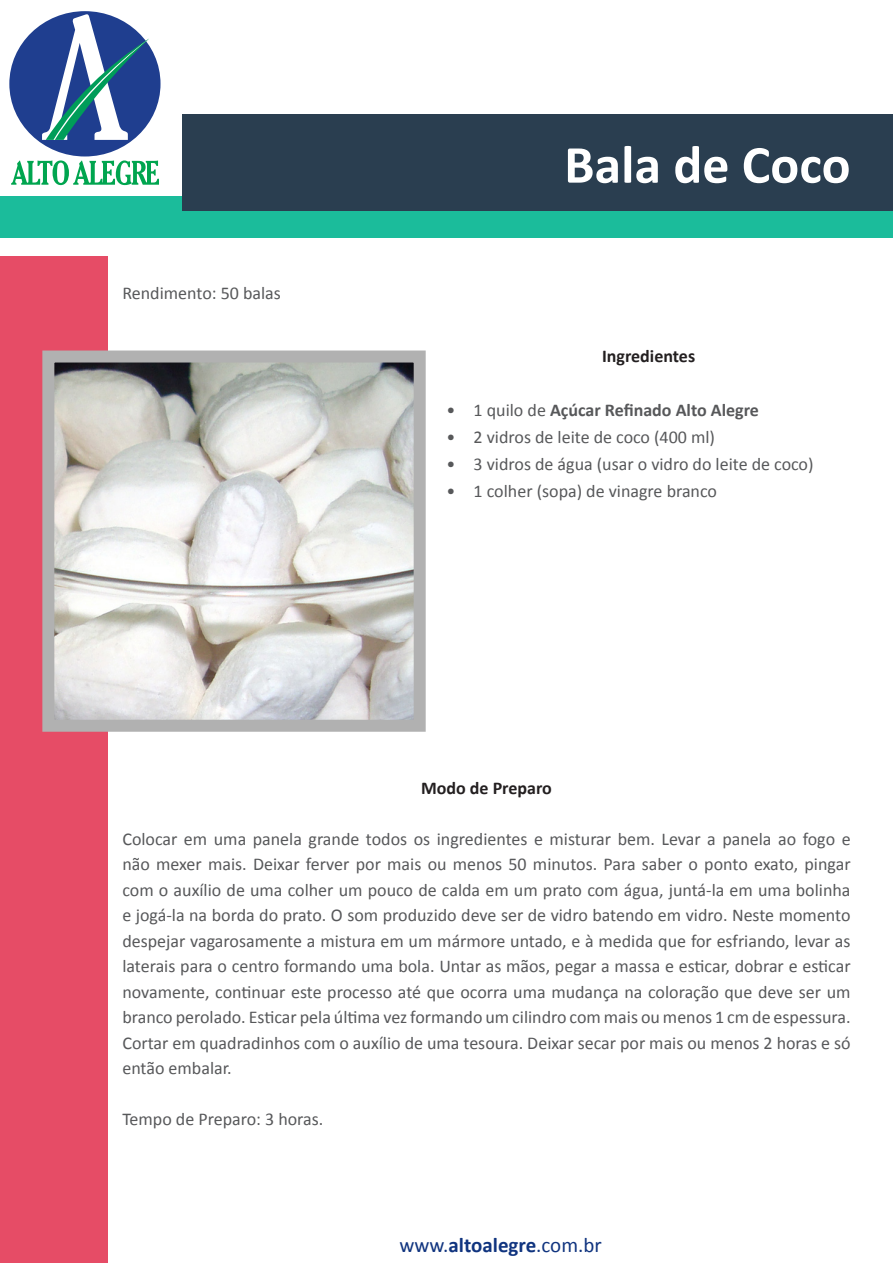
<style>
.page{position:relative;width:893px;height:1263px;background:#fff}
.page>*{position:absolute;margin:0;border:0;box-sizing:border-box;transform-origin:0 0}
.t1{font:700 54px "Calibri";color:#fff}
.t2{font:21px "Calibri";color:#10347f}
.t3{font:18px/25.5px "Calibri";color:#57585a;text-align:justify}
.t4{font:700 18px "Calibri";color:#57585a}
.t5{font:700 18px "Calibri";color:#231f20}
.s1{font-weight:400}
.s2{font-weight:700}
</style>
<div class="page">
<div style="left:0;top:196px;width:893px;height:42px;background:#1bbc9b"></div>
<div style="left:0;top:256px;width:108px;height:1007px;background:#e64c66"></div>
<div style="left:182px;top:114px;width:711px;height:96px;background:#2a3e50"></div>
<svg style="left:11px;top:160px;width:148px;height:25px"></svg>
<div style="left:9px;top:11px;width:152px;height:145px;background:#1f3e8f;border-radius:50%"></div>
<svg style="left:42px;top:14px;width:107px;height:126px"></svg>
<svg style="left:42px;top:350px;width:384px;height:382px"></svg>
<p class="t3" style="left:122px;top:279px;width:160px">Rendimento: 50 balas</p>
<p class="t1" style="left:564px;top:127px;width:288px">Bala de Coco</p>
<p class="t5" style="left:602px;top:343px;width:95px">Ingredientes</p>
<p class="t4" style="left:447px;top:397px;width:314px"><span class="s1">• 1 quilo de</span> Açúcar Refinado Alto Alegre</p>
<p class="t3" style="left:447px;top:423px;width:270px">• 2 vidros de leite de coco (400 ml)</p>
<p class="t3" style="left:447px;top:450px;width:368px">• 3 vidros de água (usar o vidro do leite de coco)</p>
<p class="t3" style="left:447px;top:477px;width:272px">• 1 colher (sopa) de vinagre branco</p>
<p class="t5" style="left:421px;top:775px;width:132px">Modo de Preparo</p>
<p class="t3" style="left:122px;top:826px;width:730px">Colocar em uma panela grande todos os ingredientes e misturar bem. Levar a panela ao fogo e não mexer mais. Deixar ferver por mais ou menos 50 minutos. Para saber o ponto exato, pingar com o auxílio de uma colher um pouco de calda em um prato com água, juntá-la em uma bolinha e jogá-la na borda do prato. O som produzido deve ser de vidro batendo em vidro. Neste momento despejar vagarosamente a mistura em um mármore untado, e à medida que for esfriando, levar as laterais para o centro formando uma bola. Untar as mãos, pegar a massa e esticar, dobrar e esticar novamente, continuar este processo até que ocorra uma mudança na coloração que deve ser um branco perolado. Esticar pela última vez formando um cilindro com mais ou menos 1 cm de espessura.<br>Cortar em quadradinhos com o auxílio de uma tesoura. Deixar secar por mais ou menos 2 horas e só então embalar.</p>
<p class="t3" style="left:122px;top:1106px;width:202px">Tempo de Preparo: 3 horas.</p>
<p class="t2" style="left:399px;top:1230px;width:204px">www.<span class="s2">altoalegre</span>.com.br</p>
</div>
